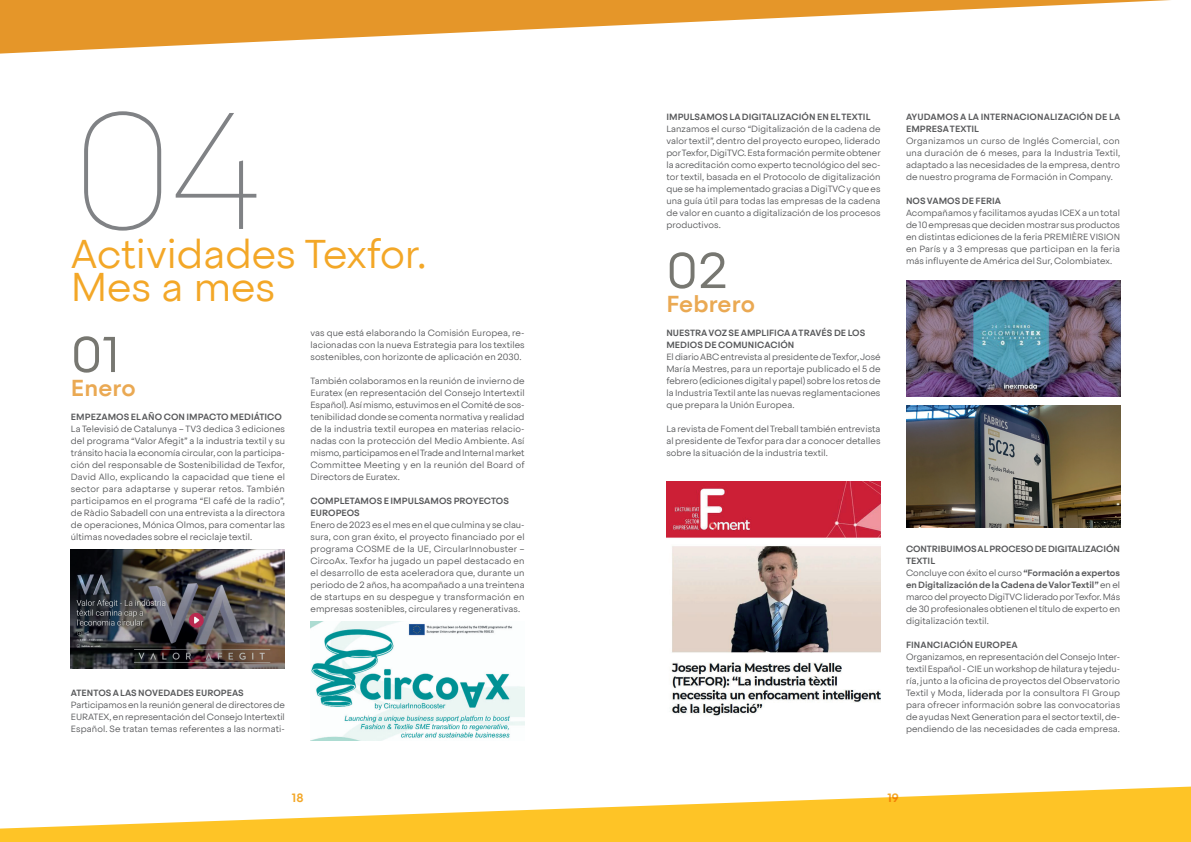
<style>
.page{position:relative;width:1191px;height:842px;background:#fff}
.page>*{position:absolute;margin:0;border:0;box-sizing:border-box;transform-origin:0 0}
.t1{font:100 165px "Steradian";color:#808285}
.t2{font:300 50px "Steradian";color:#777771}
.t3{font:300 40px/33px "Steradian";color:#f3a727}
.t4{font:500 23px "Steradian";letter-spacing:.005em;color:#eaa953}
.t5{font:500 12px "Steradian";color:#f3a727}
.t6{font:300 9px/12px "Steradian";letter-spacing:.01em;color:#57585a;text-align:justify}
.t7{font:500 9px/12px "Steradian";letter-spacing:.005em;color:#57585a}
.s1{font-weight:500}
</style>
<div class="page">
<img style="left:71px;top:549px;width:214px;height:119px">
<img style="left:310px;top:621px;width:214px;height:119px">
<img style="left:666px;top:482px;width:214px;height:235px">
<img style="left:906px;top:281px;width:214px;height:116px">
<img style="left:906px;top:405px;width:214px;height:122px">
<svg style="left:0;top:0;width:1171px;height:54px"></svg>
<svg style="left:0;top:786px;width:1191px;height:56px;fill:#fec426"></svg>
<h1 class="t1" style="left:71px;top:71px;width:192px">04</h1>
<h3 class="t3" style="left:71px;top:238px;width:357px">Actividades Texfor.<br>Mes a mes</h3>
<h2 class="t2" style="left:71px;top:324px;width:50px">01</h2>
<h3 class="t4" style="left:71px;top:374px;width:66px">Enero</h3>
<p class="t7" style="left:71px;top:411px;width:213px">EMPEZAMOS EL AÑO CON IMPACTO MEDIÁTICO</p>
<p class="t6" style="left:71px;top:423px;width:216px">La Televisió de Catalunya – TV3 dedica 3 ediciones del programa “Valor Afegit” a la industria textil y su tránsito hacia la economía circular, con la participa&shy;ción del responsable de Sostenibilidad de Texfor, David Allo, explicando la capacidad que tiene el sector para adaptarse y superar retos. También participamos en el programa “El café de la radio”, de Ràdio Sabadell con una entrevista a la directora de operaciones, Mónica Olmos, para comentar las últimas novedades sobre el reciclaje textil.</p>
<p class="t6" style="left:310px;top:327px;width:216px">vas que está elaborando la Comisión Europea, re&shy;lacionadas con la nueva Estrategia para los textiles sostenibles, con horizonte de aplicación en 2030.</p>
<p class="t6" style="left:310px;top:375px;width:216px">También colaboramos en la reunión de invierno de Euratex (en representación del Consejo Intertextil Español). Así mismo, estuvimos en el Comité de sos&shy;tenibilidad donde se comenta normativa y realidad de la industria textil europea en materias relacio&shy;nadas con la protección del Medio Ambiente. Así mismo, participamos en el Trade and Internal market Committee Meeting y en la reunión del Board of Directors de Euratex.</p>
<p class="t7" style="left:310px;top:495px;width:200px">COMPLETAMOS E IMPULSAMOS PROYECTOS<br>EUROPEOS</p>
<p class="t6" style="left:310px;top:519px;width:216px">Enero de 2023 es el mes en el que culmina y se clau&shy;sura, con gran éxito, el proyecto financiado por el programa COSME de la UE, CircularInnobuster – CircoAx. Texfor ha jugado un papel destacado en el desarrollo de esta aceleradora que, durante un periodo de 2 años, ha acompañado a una treintena de startups en su despegue y transformación en empresas sostenibles, circulares y regenerativas.</p>
<p class="t7" style="left:71px;top:687px;width:174px">ATENTOS A LAS NOVEDADES EUROPEAS</p>
<p class="t6" style="left:71px;top:699px;width:216px">Participamos en la reunión general de directores de EURATEX, en representación del Consejo Intertextil Español. Se tratan temas referentes a las normati-</p>
<p class="t7" style="left:666px;top:111px;width:206px">IMPULSAMOS LA DIGITALIZACIÓN EN EL TEXTIL</p>
<p class="t6" style="left:666px;top:123px;width:216px">Lanzamos el curso “Digitalización de la cadena de valor textil”, dentro del proyecto europeo, liderado por Texfor, DigiTVC. Esta formación permite obtener la acreditación como experto tecnológico del sec&shy;tor textil, basada en el Protocolo de digitalización que se ha implementado gracias a DigiTVC y que es una guía útil para todas las empresas de la cadena de valor en cuanto a digitalización de los procesos productivos.</p>
<h2 class="t2" style="left:666px;top:240px;width:63px">02</h2>
<h3 class="t4" style="left:666px;top:290px;width:90px">Febrero</h3>
<p class="t7" style="left:666px;top:327px;width:200px">NUESTRA VOZ SE AMPLIFICA A TRAVÉS DE LOS<br>MEDIOS DE COMUNICACIÓN</p>
<p class="t6" style="left:666px;top:351px;width:216px">El diario ABC entrevista al presidente de Texfor, José María Mestres, para un reportaje publicado el 5 de febrero (ediciones digital y papel) sobre los retos de la Industria Textil ante las nuevas reglamentaciones que prepara la Unión Europea.</p>
<p class="t6" style="left:666px;top:423px;width:216px">La revista de Foment del Treball también entrevista al presidente de Texfor para dar a conocer detalles sobre la situación de la industria textil.</p>
<p class="t7" style="left:906px;top:111px;width:216px">AYUDAMOS A LA INTERNACIONALIZACIÓN DE LA<br>EMPRESA TEXTIL</p>
<p class="t6" style="left:906px;top:135px;width:216px">Organizamos un curso de Inglés Comercial, con una duración de 6 meses, para la Industria Textil, adaptado a las necesidades de la empresa, dentro de nuestro programa de Formación in Company.</p>
<p class="t7" style="left:906px;top:195px;width:97px">NOS VAMOS DE FERIA</p>
<p class="t6" style="left:906px;top:207px;width:216px">Acompañamos y facilitamos ayudas ICEX a un total de 10 empresas que deciden mostrar sus productos en distintas ediciones de la feria PREMIÈRE VISION en París y a 3 empresas que participan en la feria más influyente de América del Sur, Colombiatex.</p>
<p class="t6" style="left:906px;top:543px;width:216px;text-align:left"><span class="s1">CONTRIBUIMOS AL PROCESO DE DIGITALIZACIÓN TEXTIL<br></span>Concluye con éxito el curso <span class="s1">“Formación a expertos en Digitalización de la Cadena de Valor Textil”</span> en el marco del proyecto DigiTVC liderado por Texfor. Más de 30 profesionales obtienen el título de experto en digitalización textil.</p>
<p class="t7" style="left:906px;top:639px;width:113px">FINANCIACIÓN EUROPEA</p>
<p class="t6" style="left:906px;top:651px;width:216px">Organizamos, en representación del Consejo Inter&shy;textil Español - CIE un workshop de hilatura y tejedu&shy;ría, junto a la oficina de proyectos del Observatorio Textil y Moda, liderada por la consultora FI Group para ofrecer información sobre las convocatorias de ayudas Next Generation para el sector textil, de&shy;pendiendo de las necesidades de cada empresa.</p>
<h3 class="t5" style="left:292px;top:790px;width:13px">18</h3>
<h3 class="t5" style="left:887px;top:790px;width:13px">19</h3>
</div>
